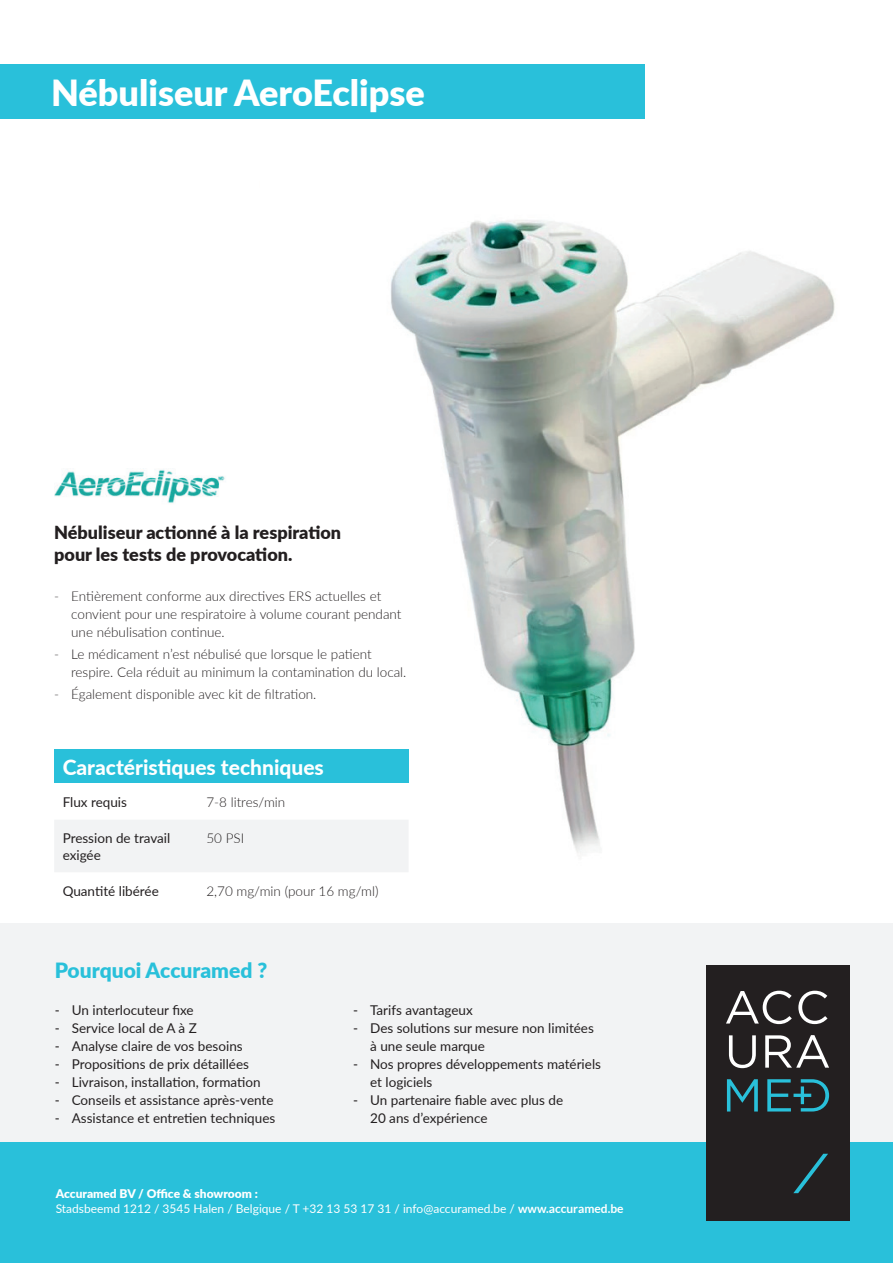
<style>
.page{position:relative;width:893px;height:1263px;background:#fff}
.page>*{position:absolute;margin:0;border:0;box-sizing:border-box;transform-origin:0 0}
.t1{font:900 36px "Lato";color:#fff}
.t2{font:800 21px "Lato";color:#fff}
.t3{font:900 21px "Lato";color:#29c0da}
.t4{font:900 18px/21.6px "Lato";color:#231f20}
.t5{font:13.5px/18px "Lato";color:#231f20}
.t6{font:300 13.5px/18px "Lato";color:#231f20}
.t7{font:12px/14.4px "Lato";color:#fff}
.s1{font-weight:900}
.s2{font-weight:700}
</style>
<div class="page">
<img style="left:390px;top:220px;width:445px;height:634px">
<div style="left:0;top:64px;width:644px;height:54px;background:#29c0da"></div>
<div style="left:0;top:923px;width:893px;height:237px;background:#f2f3f4"></div>
<div style="left:0;top:1143px;width:893px;height:120px;background:#29c0da"></div>
<div style="left:706px;top:965px;width:144px;height:255px;background:#231f20"></div>
<svg style="left:793px;top:1154px;width:35px;height:39px"></svg>
<svg style="left:798px;top:991px;width:29px;height:33px"></svg>
<svg style="left:729px;top:1035px;width:27px;height:33px"></svg>
<svg style="left:727px;top:1079px;width:31px;height:32px"></svg>
<svg style="left:765px;top:1035px;width:64px;height:33px"></svg>
<svg style="left:767px;top:1079px;width:62px;height:32px"></svg>
<svg style="left:726px;top:991px;width:66px;height:33px"></svg>
<div style="left:54px;top:749px;width:355px;height:34px;background:#29c0da"></div>
<div style="left:54px;top:820px;width:355px;height:52px;background:#f2f3f4"></div>
<img style="left:54px;top:468px;width:171px;height:35px">
<h1 class="t1" style="left:51px;top:65px;width:375px">Nébuliseur AeroEclipse</h1>
<h3 class="t4" style="left:54px;top:521px;width:288px">Nébuliseur actionné à la respiration pour les tests de provocation.</h3>
<p class="t6" style="left:71px;top:587px;width:332px;text-indent:-17px">- Entièrement conforme aux directives ERS actuelles et convient pour une respiratoire à volume courant pendant une nébulisation continue.</p>
<p class="t6" style="left:71px;top:645px;width:337px;text-indent:-17px">- Le médicament n’est nébulisé que lorsque le patient respire. Cela réduit au minimum la contamination du local.</p>
<p class="t6" style="left:54px;top:685px;width:264px">- Également disponible avec kit de filtration.</p>
<h2 class="t2" style="left:63px;top:751px;width:263px">Caractéristiques techniques</h2>
<p class="t5" style="left:63px;top:792px;width:66px">Flux requis</p>
<p class="t6" style="left:206px;top:792px;width:80px">7-8 litres/min</p>
<p class="t5" style="left:63px;top:830px;width:109px;line-height:16.2px">Pression de travail exigée</p>
<p class="t6" style="left:206px;top:829px;width:39px">50 PSI</p>
<p class="t5" style="left:63px;top:881px;width:98px">Quantité libérée</p>
<p class="t6" style="left:206px;top:881px;width:174px">2,70 mg/min (pour 16 mg/ml)</p>
<h2 class="t3" style="left:55px;top:955px;width:214px">Pourquoi Accuramed ?</h2>
<p class="t5" style="left:55px;top:1000px;width:140px">- Un interlocuteur fixe</p>
<p class="t5" style="left:55px;top:1018px;width:144px">- Service local de A à Z</p>
<p class="t5" style="left:55px;top:1036px;width:189px">- Analyse claire de vos besoins</p>
<p class="t5" style="left:55px;top:1054px;width:196px">- Propositions de prix détaillées</p>
<p class="t5" style="left:55px;top:1072px;width:207px">- Livraison, installation, formation</p>
<p class="t5" style="left:55px;top:1090px;width:220px">- Conseils et assistance après-vente</p>
<p class="t5" style="left:55px;top:1108px;width:222px">- Assistance et entretien techniques</p>
<p class="t5" style="left:353px;top:1000px;width:121px">- Tarifs avantageux</p>
<p class="t5" style="left:370px;top:1018px;width:225px;text-indent:-17px">- Des solutions sur mesure non limitées à une seule marque</p>
<p class="t5" style="left:370px;top:1054px;width:232px;text-indent:-17px">- Nos propres développements matériels et logiciels</p>
<p class="t5" style="left:370px;top:1090px;width:194px;text-indent:-17px">- Un partenaire fiable avec plus de<br>20 ans d’expérience</p>
<p class="t7" style="left:56px;top:1186px;width:569px"><span class="s1">Accuramed BV / Office &amp; showroom :<br></span>Stadsbeemd 1212 / 3545 Halen / Belgique / T +32 13 53 17 31 / info@accuramed.be / <span class="s2">www.accuramed.be</span></p>
</div>
